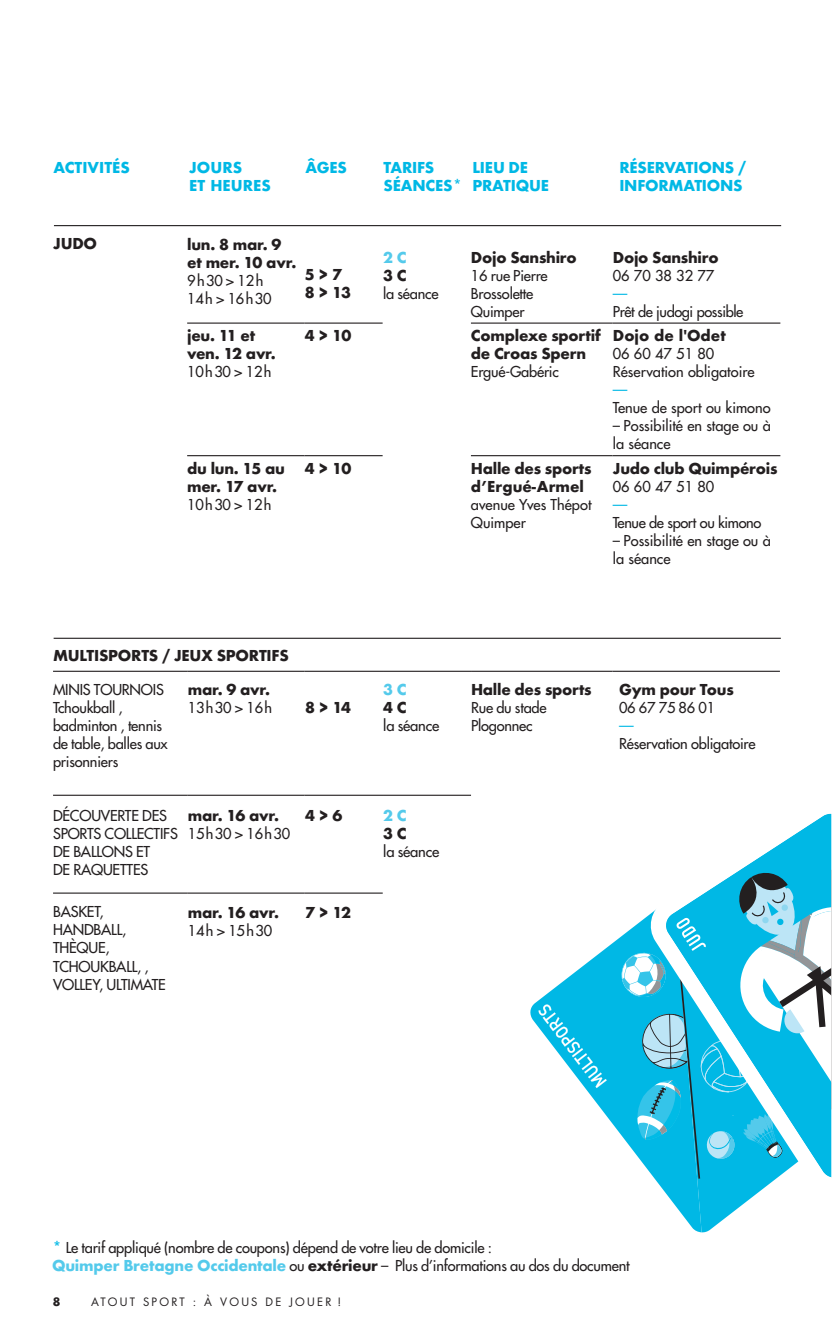
<style>
.page{position:relative;width:833px;height:1344px;background:#fff}
.page>*{position:absolute;margin:0;border:0;box-sizing:border-box;transform-origin:0 0}
.t1{font:14.85px "Futura";letter-spacing:-.015em;color:#231f20}
.t2{font:14.62px/18px "Futura";letter-spacing:-.015em;color:#231f20}
.t3{font:700 14.62px/18px "Futura";letter-spacing:-.015em;color:#231f20}
.t4{font:700 14.62px/18px "Futura";letter-spacing:-.015em;color:#00b8e5}
.t5{font:14.62px "Futura";letter-spacing:.04em;color:#231f20}
.t6{font:14.62px/18px "Futura";letter-spacing:.095em;color:#231f20}
.t7{font:700 14.62px "Futura";color:#54caeb}
.t8{font:14.62px "Futura";color:#00b8e5}
.t9{font:11.25px "Futura";letter-spacing:.2em;color:#231f20}
.t10{font:700 11.25px "Futura";color:#231f20}
.s1{font-weight:700;color:#00b8e5}
.s2{font-weight:700;color:#54caeb}
.s3{font-weight:700}
</style>
<div class="page">
<svg style="left:530px;top:938px;width:144px;height:266px"></svg>
<svg style="left:674px;top:1196px;width:80px;height:36px;fill:#00b8e5"></svg>
<svg style="left:538px;top:1003px;width:69px;height:84px"></svg>
<svg style="left:647px;top:1178px;width:130px;height:18px;fill:#00b8e5"></svg>
<svg style="left:619px;top:813px;width:212px;height:365px"></svg>
<hr style="left:53px;top:670px;width:135px;height:1px;background:#231f20">
<hr style="left:188px;top:670px;width:117px;height:1px;background:#231f20">
<hr style="left:305px;top:670px;width:78px;height:1px;background:#231f20">
<hr style="left:383px;top:670px;width:88px;height:1px;background:#231f20">
<hr style="left:471px;top:670px;width:142px;height:1px;background:#231f20">
<hr style="left:613px;top:670px;width:167px;height:1px;background:#231f20">
<hr style="left:53px;top:794px;width:135px;height:1px;background:#231f20">
<hr style="left:188px;top:794px;width:117px;height:1px;background:#231f20">
<hr style="left:305px;top:794px;width:78px;height:1px;background:#231f20">
<hr style="left:383px;top:794px;width:88px;height:1px;background:#231f20">
<hr style="left:53px;top:892px;width:135px;height:1px;background:#231f20">
<hr style="left:188px;top:892px;width:117px;height:1px;background:#231f20">
<hr style="left:305px;top:892px;width:78px;height:1px;background:#231f20">
<hr style="left:54px;top:637px;width:727px;height:1px;background:#231f20">
<hr style="left:187px;top:322px;width:118px;height:1px;background:#231f20">
<hr style="left:305px;top:322px;width:78px;height:1px;background:#231f20">
<hr style="left:471px;top:322px;width:141px;height:1px;background:#231f20">
<hr style="left:612px;top:322px;width:168px;height:1px;background:#231f20">
<hr style="left:187px;top:455px;width:118px;height:1px;background:#231f20">
<hr style="left:305px;top:455px;width:78px;height:1px;background:#231f20">
<hr style="left:471px;top:455px;width:141px;height:1px;background:#231f20">
<hr style="left:612px;top:455px;width:168px;height:1px;background:#231f20">
<hr style="left:54px;top:225px;width:727px;height:1px;background:#231f20">
<p class="t4" style="left:54px;top:158px;width:78px">ACTIVITÉS</p>
<p class="t4" style="left:189px;top:158px;width:83px">JOURS<br>ET HEURES</p>
<p class="t4" style="left:305px;top:158px;width:43px">ÂGES</p>
<p class="t4" style="left:384px;top:158px;width:80px">TARIFS<br>SÉANCES*</p>
<p class="t4" style="left:472px;top:158px;width:78px">LIEU DE<br>PRATIQUE</p>
<p class="t4" style="left:619px;top:158px;width:128px">RÉSERVATIONS /<br>INFORMATIONS</p>
<p class="t3" style="left:53px;top:234px;width:45px">JUDO</p>
<p class="t3" style="left:187px;top:235px;width:111px">lun. 8 mar. 9 et mer. 10 avr.</p>
<p class="t6" style="left:187px;top:271px;width:86px">9h30 &gt; 12h<br>14h &gt; 16h30</p>
<p class="t3" style="left:305px;top:265px;width:48px">5 &gt; 7<br>8 &gt; 13</p>
<p class="t7" style="left:383px;top:246px;width:25px">2 C</p>
<p class="t3" style="left:383px;top:266px;width:25px">3 C</p>
<p class="t2" style="left:383px;top:284px;width:57px">la séance</p>
<p class="t3" style="left:471px;top:248px;width:107px">Dojo Sanshiro</p>
<p class="t2" style="left:471px;top:266px;width:78px">16 rue Pierre<br>Brossolette<br>Quimper</p>
<p class="t3" style="left:613px;top:248px;width:107px">Dojo Sanshiro</p>
<p class="t2" style="left:613px;top:266px;width:103px">06 70 38 32 77</p>
<p class="t8" style="left:613px;top:284px;width:16px">—</p>
<p class="t2" style="left:613px;top:302px;width:132px">Prêt de judogi possible</p>
<p class="t3" style="left:187px;top:327px;width:90px">jeu. 11 et ven. 12 avr.</p>
<p class="t5" style="left:187px;top:362px;width:86px">10h30 &gt; 12h</p>
<p class="t3" style="left:305px;top:327px;width:48px">4 &gt; 10</p>
<p class="t3" style="left:471px;top:327px;width:131px">Complexe sportif de Croas Spern</p>
<p class="t2" style="left:471px;top:363px;width:89px">Ergué-Gabéric</p>
<p class="t3" style="left:613px;top:327px;width:115px">Dojo de l'Odet</p>
<p class="t2" style="left:613px;top:345px;width:143px">06 60 47 51 80<br>Réservation obligatoire</p>
<p class="t8" style="left:613px;top:380px;width:16px">—</p>
<p class="t2" style="left:613px;top:399px;width:159px">Tenue de sport ou kimono</p>
<p class="t2" style="left:613px;top:417px;width:159px">– Possibilité en stage ou à la séance</p>
<p class="t3" style="left:187px;top:459px;width:99px">du lun. 15 au mer. 17 avr.</p>
<p class="t5" style="left:187px;top:495px;width:86px">10h30 &gt; 12h</p>
<p class="t3" style="left:305px;top:459px;width:48px">4 &gt; 10</p>
<p class="t3" style="left:471px;top:459px;width:122px">Halle des sports d’Ergué-Armel</p>
<p class="t2" style="left:471px;top:495px;width:122px">avenue Yves Thépot<br>Quimper</p>
<p class="t3" style="left:613px;top:459px;width:166px">Judo club Quimpérois</p>
<p class="t2" style="left:613px;top:477px;width:103px">06 60 47 51 80</p>
<p class="t8" style="left:613px;top:495px;width:16px">—</p>
<p class="t2" style="left:613px;top:513px;width:150px">Tenue de sport ou kimono</p>
<p class="t2" style="left:613px;top:531px;width:159px">– Possibilité en stage ou à la séance</p>
<p class="t3" style="left:53px;top:646px;width:237px">MULTISPORTS / JEUX SPORTIFS</p>
<p class="t2" style="left:53px;top:680px;width:116px">MINIS TOURNOIS<br>Tchoukball , badminton , tennis de table, balles aux prisonniers</p>
<p class="t3" style="left:188px;top:680px;width:84px">mar. 9 avr.</p>
<p class="t5" style="left:188px;top:698px;width:86px">13h30 &gt; 16h</p>
<p class="t3" style="left:305px;top:698px;width:48px">8 &gt; 14</p>
<p class="t7" style="left:383px;top:678px;width:25px">3 C</p>
<p class="t3" style="left:383px;top:698px;width:25px">4 C</p>
<p class="t1" style="left:383px;top:716px;width:57px">la séance</p>
<p class="t2" style="left:53px;top:806px;width:126px">DÉCOUVERTE DES<br>SPORTS COLLECTIFS<br>DE BALLONS ET<br>DE RAQUETTES</p>
<p class="t3" style="left:188px;top:806px;width:93px">mar. 16 avr.</p>
<p class="t5" style="left:188px;top:824px;width:104px">15h30 &gt; 16h30</p>
<p class="t2" style="left:53px;top:902px;width:114px">BASKET,<br>HANDBALL,<br>THÈQUE,<br>TCHOUKBALL, ,<br>VOLLEY, ULTIMATE</p>
<p class="t3" style="left:188px;top:902px;width:93px">mar. 16 avr.</p>
<p class="t5" style="left:188px;top:920px;width:86px">14h &gt; 15h30</p>
<p class="t3" style="left:305px;top:806px;width:39px">4 &gt; 6</p>
<p class="t7" style="left:383px;top:804px;width:25px">2 C</p>
<p class="t3" style="left:383px;top:824px;width:25px">3 C</p>
<p class="t1" style="left:383px;top:842px;width:57px">la séance</p>
<p class="t3" style="left:305px;top:902px;width:47px">7 &gt; 12</p>
<p class="t3" style="left:471px;top:680px;width:122px">Halle des sports</p>
<p class="t2" style="left:471px;top:698px;width:77px">Rue du stade<br>Plogonnec</p>
<p class="t3" style="left:619px;top:680px;width:116px">Gym pour Tous</p>
<p class="t2" style="left:619px;top:698px;width:98px">06 67 75 86 01</p>
<p class="t8" style="left:619px;top:716px;width:16px">—</p>
<p class="t2" style="left:619px;top:734px;width:138px">Réservation obligatoire</p>
<p class="t2" style="left:52px;top:1238px;width:579px"><span class="s1">*</span> Le tarif appliqué (nombre de coupons) dépend de votre lieu de domicile :<br><span class="s2">Quimper Bretagne Occidentale</span> ou <span class="s3">extérieur</span> – Plus d’informations au dos du document</p>
<p class="t10" style="left:53px;top:1293px;width:9px">8</p>
<p class="t9" style="left:91px;top:1294px;width:251px">ATOUT SPORT : À VOUS DE JOUER !</p>
</div>
